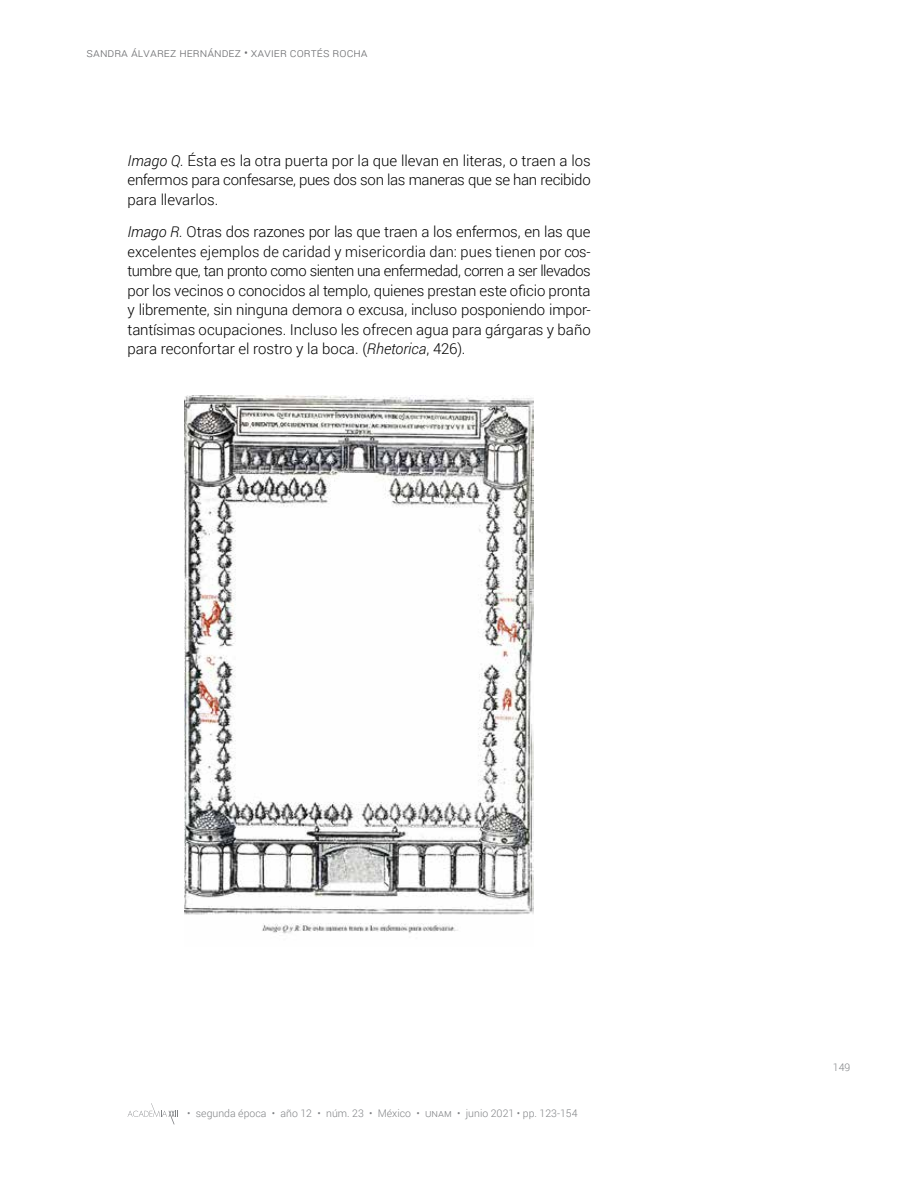
<style>
.page{position:relative;width:918px;height:1188px;background:#fff}
.page>*{position:absolute;margin:0;border:0;box-sizing:border-box;transform-origin:0 0}
.t1{font:300 15px/19.5px "Roboto";letter-spacing:-.01em;color:#000;text-align:justify}
.t2{font:300 14.85px "Roboto";letter-spacing:.01em;color:#000}
.t3{font:300 12px "Roboto";color:#6d6e71}
.t4{font:300 10.5px "Roboto";color:#808285}
.s1{font-style:italic}
.s2{font-size:14.85px}
</style>
<div class="page">
<svg style="left:128px;top:1103px;width:50px;height:21px"></svg>
<img style="left:185px;top:396px;width:349px;height:538px">
<p class="t3" style="left:87px;top:44px;width:283px">Sandra Álvarez Hernández • Xavier Cortés Rocha</p>
<p class="t1" style="left:128px;top:150px;width:465px"><span class="s1">Imago Q.</span> Ésta es la otra puerta por la que llevan en literas, o traen a los enfermos para confesarse, pues dos son las maneras que se han recibido para llevarlos.</p>
<p class="t1" style="left:128px;top:221px;width:465px"><span class="s1">Imago R.</span> Otras dos razones por las que traen a los enfermos, en las que</p>
<p class="t2" style="left:128px;top:241px;width:465px">excelentes ejemplos de caridad y misericordia dan: pues tienen por cos-</p>
<p class="t1" style="left:128px;top:260px;width:465px"><span class="s2">tumbre</span> que, tan pronto como sienten una enfermedad, corren a ser llevados por los vecinos o conocidos al templo, quienes prestan este oficio pronta y libremente, sin ninguna demora o excusa, incluso posponiendo impor&shy;tantísimas ocupaciones. Incluso les ofrecen agua para gárgaras y baño para reconfortar el rostro y la boca. (<span class="s1">Rhetorica</span>, 426).</p>
<p class="t4" style="left:187px;top:1106px;width:392px">• segunda época • año 12 • núm. 23 • México • unam • junio 2021 • pp. 123-154</p>
<p class="t4" style="left:833px;top:1060px;width:19px">149</p>
</div>
